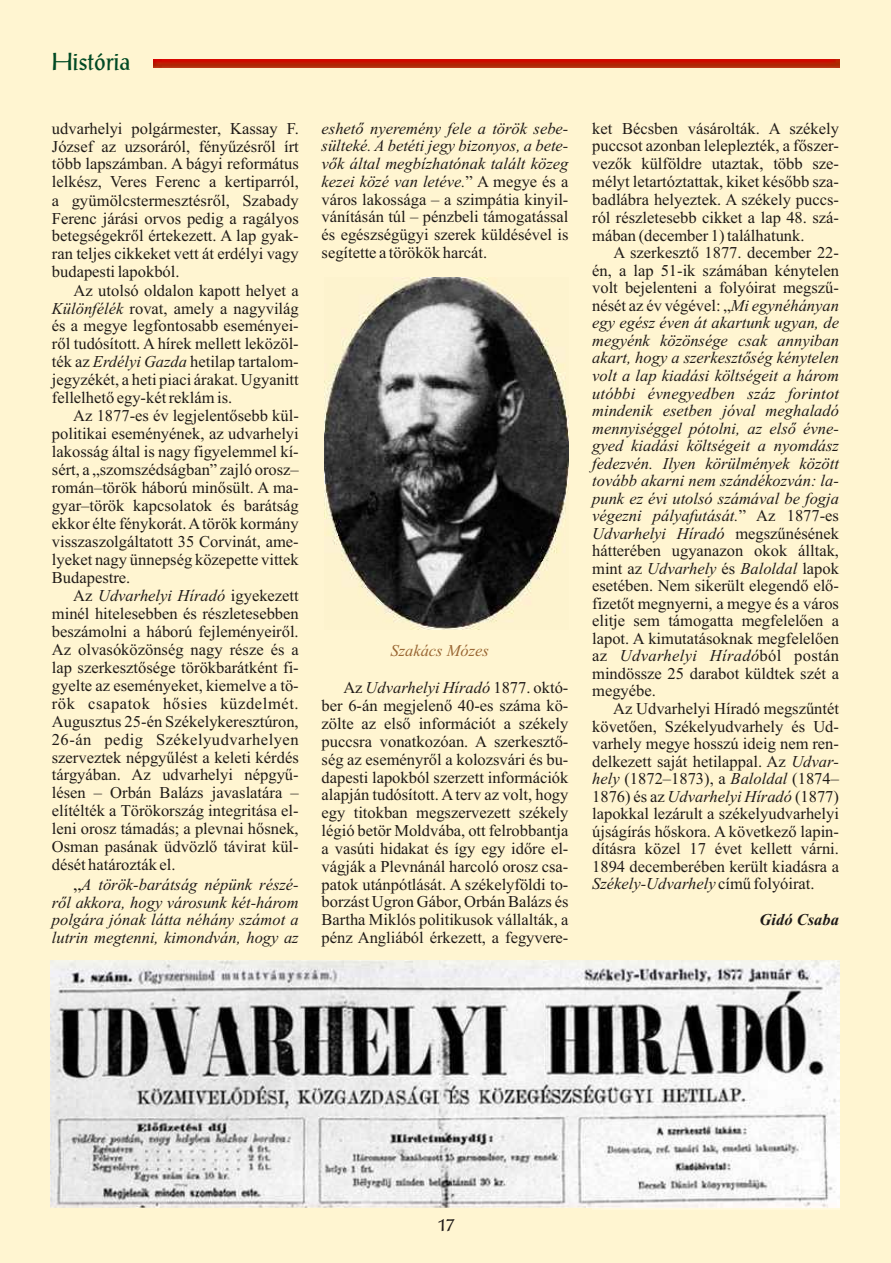
<style>
.page{position:relative;width:891px;height:1263px;background:#fff}
.page>*{position:absolute;margin:0;border:0;box-sizing:border-box;transform-origin:0 0}
.t1{font:24px "Antiqua Light SSK";color:#004a24}
.t2{font:18px "Antiqua Light SSK";color:#1f1a17}
.t3{font:16.5px/17.9px "Times New Roman";color:#1f1a17;text-align:justify}
.t4{font:italic 16.5px/17.5px "Times New Roman";color:#1f1a17;text-align:justify}
.t5{font:italic 16.5px "Times New Roman";color:#963}
.t6{font:italic 700 16.5px "Times New Roman";color:#1f1a17}
.s1{font-style:italic}
.s2{font-style:normal;font-size:18px}
.s3{font-style:normal}
</style>
<div class="page">
<div style="left:0;top:0;width:890px;height:1262px;background:#fff5d1"></div>
<img style="left:153px;top:59px;width:686px;height:8px">
<img style="left:592px;top:1206px;width:246px;height:3px">
<img style="left:51px;top:960px;width:787px;height:246px">
<img style="left:324px;top:278px;width:244px;height:352px">
<h1 class="t1" style="left:52px;top:47px;width:80px">História</h1>
<p class="t3" style="left:52px;top:121px;width:248px">udvarhelyi polgármester, Kassay F.<br>József az uzsoráról, fényűzésről írt több lapszámban. A bágyi református lelkész, Veres Ferenc a kertiparról, a gyümölcstermesztésről, Szabady Ferenc járási orvos pedig a ragályos betegségekről értekezett. A lap gyak&shy;ran teljes cikkeket vett át erdélyi vagy budapesti lapokból.</p>
<p class="t3" style="left:52px;top:283px;width:248px;text-indent:22px">Az utolsó oldalon kapott helyet a <span class="s1">Különfélék</span> rovat, amely a nagyvilág és a megye legfontosabb eseményei&shy;ről tudósított. A hírek mellett leközöl&shy;ték az <span class="s1">Erdélyi Gazda</span> hetilap tartalom&shy;jegyzékét, a heti piaci árakat. Ugyanitt fellelhető egy-két reklám is.</p>
<p class="t3" style="left:52px;top:408px;width:248px;text-indent:21px">Az 1877-es év legjelentősebb kül&shy;politikai eseményének, az udvarhelyi lakosság által is nagy figyelemmel kí&shy;sért, a „szomszédságban” zajló orosz– román–török háború minősült. A ma&shy;gyar–török kapcsolatok és barátság ekkor élte fénykorát. Atörök kormány visszaszolgáltatott 35 Corvinát, ame&shy;lyeket nagy ünnepség közepette vittek Budapestre.</p>
<p class="t3" style="left:52px;top:588px;width:248px;text-indent:21px">Az <span class="s1">Udvarhelyi Híradó</span> igyekezett minél hitelesebben és részletesebben beszámolni a háború fejleményeiről.<br>Az olvasóközönség nagy része és a lap szerkesztősége törökbarátként fi&shy;gyelte az eseményeket, kiemelve a tö&shy;rök csapatok hősies küzdelmét.<br>Augusztus 25-én Székelykeresztúron, 26-án pedig Székelyudvarhelyen szerveztek népgyűlést a keleti kérdés tárgyában. Az udvarhelyi népgyű&shy;lésen – Orbán Balázs javaslatára – elítélték a Törökország integritása el&shy;leni orosz támadás; a plevnai hősnek, Osman pasának üdvözlő távirat kül&shy;dését határozták el.</p>
<p class="t4" style="left:52px;top:876px;width:248px;text-indent:22px"><span class="s2">„</span>A török-barátság népünk részé&shy;ről akkora, hogy városunk két-három polgára jónak látta néhány számot a lutrin megtenni, kimondván, hogy az</p>
<p class="t3" style="left:321px;top:121px;width:248px"><span class="s1">eshető nyeremény fele a török sebe&shy;sülteké. A betéti jegy bizonyos, a bete&shy;vők által megbízhatónak talált közeg kezei közé van letéve.</span>” A megye és a város lakossága – a szimpátia kinyil&shy;vánításán túl – pénzbeli támogatással és egészségügyi szerek küldésével is segítette a törökök harcát.</p>
<p class="t5" style="left:390px;top:644px;width:100px">Szakács Mózes</p>
<p class="t3" style="left:321px;top:680px;width:248px;text-indent:22px">Az <span class="s1">Udvarhelyi Híradó</span> 1877. októ&shy;ber 6-án megjelenő 40-es száma kö&shy;zölte az első információt a székely puccsra vonatkozóan. A szerkesztő&shy;ség az eseményről a kolozsvári és bu&shy;dapesti lapokból szerzett információk alapján tudósított. Aterv az volt, hogy egy titokban megszervezett székely légió betör Moldvába, ott felrobbantja a vasúti hidakat és így egy időre el&shy;vágják a Plevnánál harcoló orosz csa&shy;patok utánpótlását. A székelyföldi to&shy;borzást Ugron Gábor, Orbán Balázs és Bartha Miklós politikusok vállalták, a pénz Angliából érkezett, a fegyvere-</p>
<p class="t3" style="left:592px;top:121px;width:248px">ket Bécsben vásárolták. A székely puccsot azonban leleplezték, a főszer&shy;vezők külföldre utaztak, több sze&shy;mélyt letartóztattak, kiket később sza&shy;badlábra helyeztek. A székely puccs&shy;ról részletesebb cikket a lap 48. szá&shy;mában (december 1) találhatunk.</p>
<p class="t4" style="left:592px;top:246px;width:248px;text-indent:21px"><span class="s3">A szerkesztő 1877. december 22- én, a lap 51-ik számában kénytelen volt bejelenteni a folyóirat megszű&shy;nését az év végével: „</span>Mi egynéhányan egy egész éven át akartunk ugyan, de megyénk közönsége csak annyiban akart, hogy a szerkesztőség kénytelen volt a lap kiadási költségeit a három utóbbi évnegyedben száz forintot mindenik esetben jóval meghaladó mennyiséggel pótolni, az első évne&shy;gyed kiadási költségeit a nyomdász fedezvén. Ilyen körülmények között tovább akarni nem szándékozván: la&shy;punk ez évi utolsó számával be fogja végezni pályafutását.<span class="s3">” Az 1877-es </span>Udvarhelyi Híradó <span class="s3">megszűnésének hátterében ugyanazon okok álltak, mint az</span> Udvarhely <span class="s3">és</span> Baloldal <span class="s3">lapok esetében. Nem sikerült elegendő elő&shy;fizetőt megnyerni, a megye és a város elitje sem támogatta megfelelően a lapot. A kimutatásoknak megfelelően az</span> Udvarhelyi Híradó<span class="s3">ból postán mindössze 25 darabot küldtek szét a megyébe.</span></p>
<p class="t3" style="left:592px;top:701px;width:248px;text-indent:21px">Az Udvarhelyi Híradó megszűntét követően, Székelyudvarhely és Ud&shy;varhely megye hosszú ideig nem ren&shy;delkezett saját hetilappal. Az <span class="s1">Udvar&shy;hely</span> (1872–1873), a <span class="s1">Baloldal</span> (1874– 1876) és az <span class="s1">Udvarhelyi Híradó</span> (1877) lapokkal lezárult a székelyudvarhelyi újságírás hőskora. A következő lapin&shy;dításra közel 17 évet kellett várni.<br>1894 decemberében került kiadásra a <span class="s1">Székely-Udvarhely</span> című folyóirat.</p>
<p class="t6" style="left:759px;top:913px;width:81px">Gidó Csaba</p>
<p class="t2" style="left:436px;top:1213px;width:20px">17</p>
</div>
